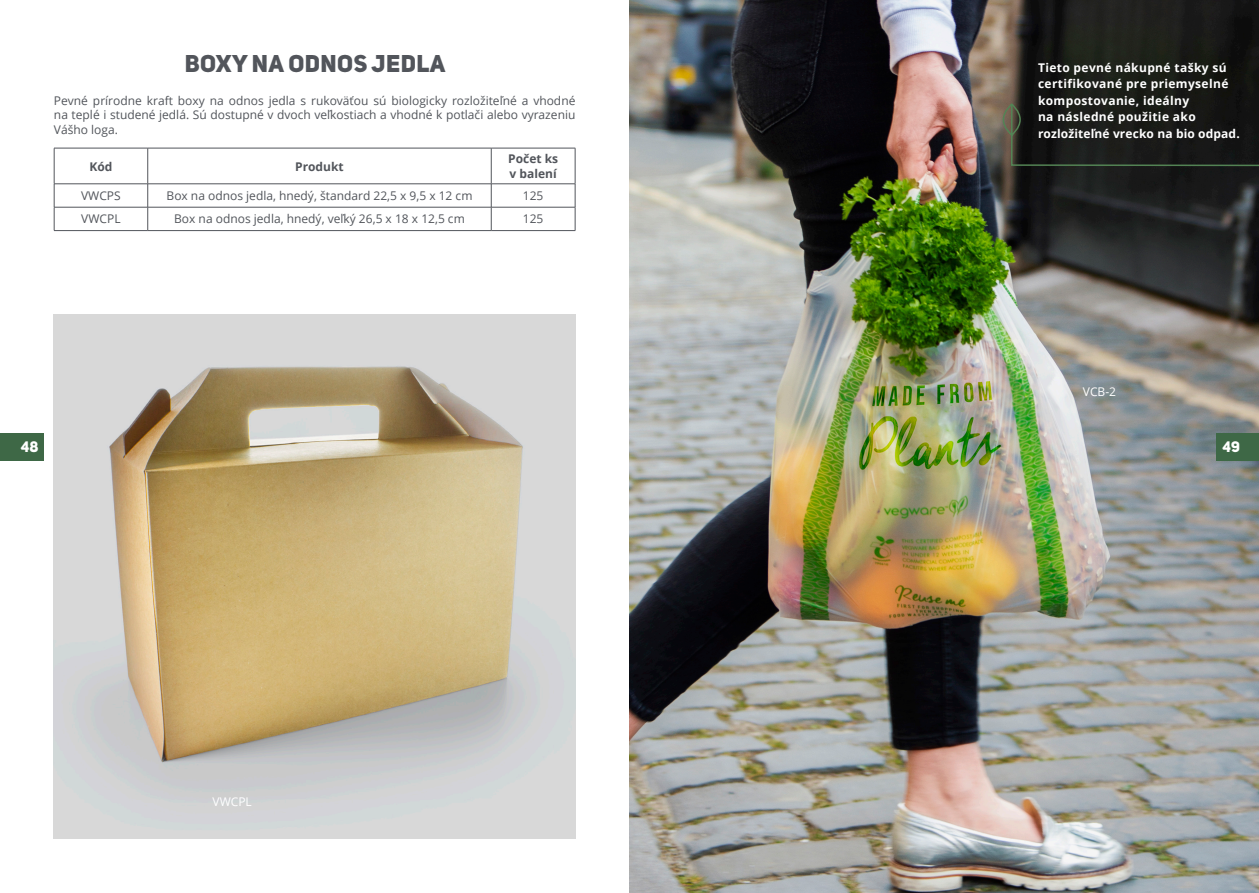
<style>
.page{position:relative;width:1259px;height:893px;background:#fff}
.page>*{position:absolute;margin:0;border:0;box-sizing:border-box;transform-origin:0 0}
.t1{font:24px "Uni Sans Heavy CAPS";letter-spacing:.02em;color:#52555b}
.t2{font:15px "Uni Sans Heavy CAPS";color:#fff}
.t3{font:12px/14.4px "Open Sans";color:#52555b;text-align:justify}
.t4{font:700 12px/16.5px "Open Sans";letter-spacing:.03em;color:#fff}
.t5{font:700 12px "Open Sans";color:#52555b}
.t6{font:12px "Open Sans";color:#fff}
</style>
<div class="page">
<hr style="left:54px;top:148px;width:94px;height:1px;background:#52555b">
<hr style="left:54px;top:148px;width:1px;height:36px;background:#52555b">
<hr style="left:148px;top:148px;width:343px;height:1px;background:#52555b">
<hr style="left:147px;top:148px;width:1px;height:36px;background:#52555b">
<hr style="left:491px;top:148px;width:84px;height:1px;background:#52555b">
<hr style="left:491px;top:148px;width:1px;height:36px;background:#52555b">
<hr style="left:575px;top:148px;width:1px;height:36px;background:#52555b">
<hr style="left:54px;top:184px;width:94px;height:1px;background:#52555b">
<hr style="left:148px;top:184px;width:343px;height:1px;background:#52555b">
<hr style="left:491px;top:184px;width:84px;height:1px;background:#52555b">
<hr style="left:54px;top:207px;width:94px;height:1px;background:#52555b">
<svg style="left:54px;top:184px;width:1px;height:46px"></svg>
<hr style="left:148px;top:207px;width:343px;height:1px;background:#52555b">
<svg style="left:147px;top:184px;width:1px;height:46px"></svg>
<hr style="left:491px;top:207px;width:84px;height:1px;background:#52555b">
<svg style="left:491px;top:184px;width:1px;height:46px"></svg>
<svg style="left:575px;top:184px;width:1px;height:46px"></svg>
<hr style="left:54px;top:230px;width:94px;height:1px;background:#52555b">
<hr style="left:148px;top:230px;width:343px;height:1px;background:#52555b">
<hr style="left:491px;top:230px;width:84px;height:1px;background:#52555b">
<img style="left:54px;top:315px;width:522px;height:524px">
<div style="left:0;top:433px;width:43px;height:27px;background:#3e6846"></div>
<img style="left:629px;top:0;width:630px;height:893px">
<svg style="left:1002px;top:103px;width:257px;height:64px;background:#1c1e1a"></svg>
<div style="left:1217px;top:433px;width:42px;height:27px;background:#3e6846"></div>
<p class="t1" style="left:185px;top:48px;width:262px">BOXY NA ODNOS JEDLA</p>
<p class="t3" style="left:54px;top:93px;width:523px">Pevné prírodne kraft boxy na odnos jedla s rukoväťou sú biologicky rozložiteľné a vhodné na teplé i studené jedlá. Sú dostupné v dvoch veľkostiach a vhodné k potlači alebo vyrazeniu Vášho loga.</p>
<p class="t5" style="left:89px;top:158px;width:24px">Kód</p>
<p class="t5" style="left:295px;top:158px;width:50px">Produkt</p>
<p class="t5" style="left:508px;top:151px;width:51px">Počet ks</p>
<p class="t5" style="left:509px;top:165px;width:49px">v balení</p>
<p class="t3" style="left:81px;top:188px;width:41px">VWCPS</p>
<p class="t3" style="left:167px;top:188px;width:307px">Box na odnos jedla, hnedý, štandard 22,5 x 9,5 x 12 cm</p>
<p class="t3" style="left:523px;top:188px;width:22px">125</p>
<p class="t3" style="left:81px;top:212px;width:41px">VWCPL</p>
<p class="t3" style="left:174px;top:212px;width:292px">Box na odnos jedla, hnedý, veľký 26,5 x 18 x 12,5 cm</p>
<p class="t3" style="left:523px;top:212px;width:22px">125</p>
<p class="t2" style="left:21px;top:437px;width:19px">48</p>
<p class="t6" style="left:213px;top:794px;width:41px">VWCPL</p>
<p class="t4" style="left:1038px;top:59px;width:203px">Tieto pevné nákupné tašky sú certifikované pre priemyselné kompostovanie, ideálny<br>na následné použitie ako rozložiteľné vrecko na bio odpad.</p>
<p class="t6" style="left:1083px;top:384px;width:35px">VCB-2</p>
<p class="t2" style="left:1222px;top:437px;width:19px">49</p>
</div>
